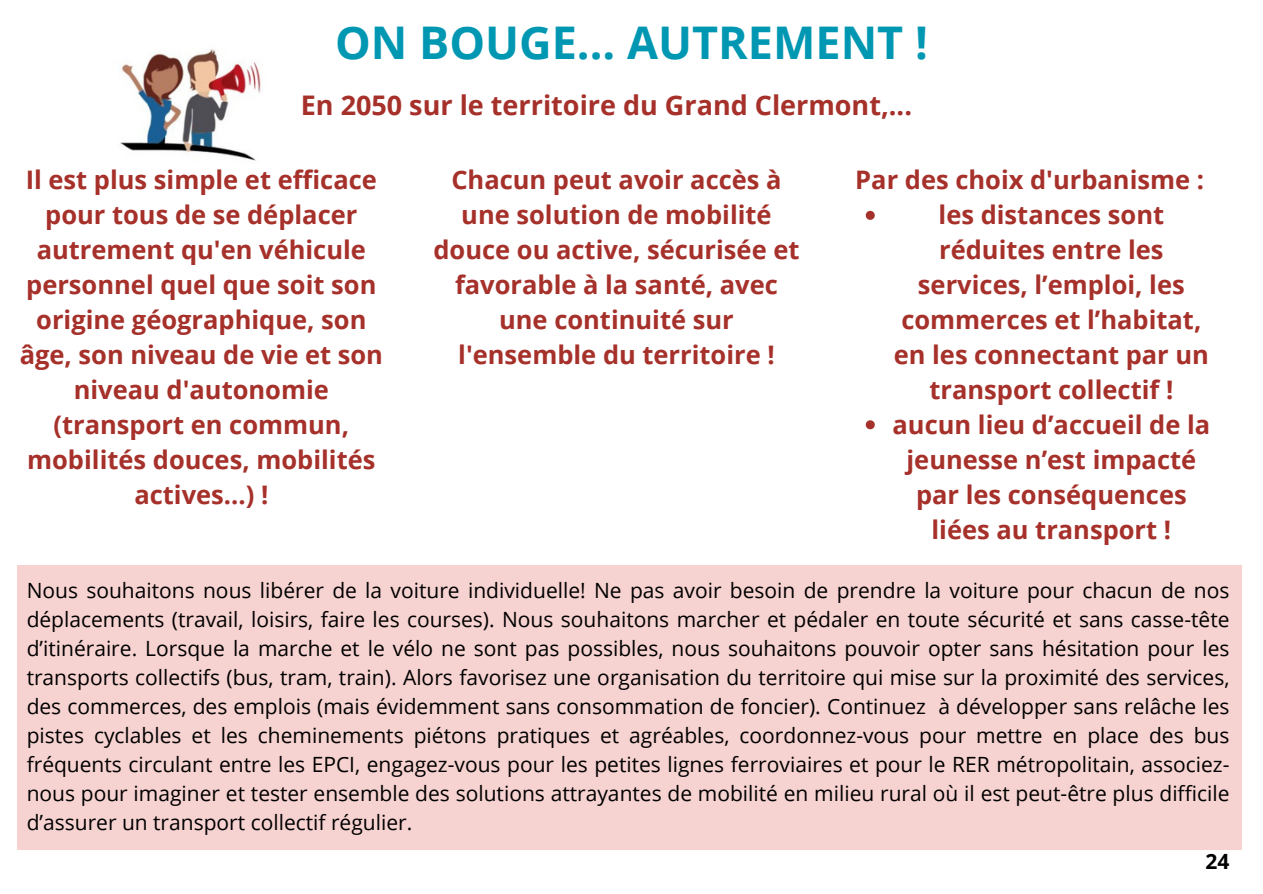
<style>
.page{position:relative;width:1263px;height:894px;background:#fff}
.page>*{position:absolute;margin:0;border:0;box-sizing:border-box;transform-origin:0 0}
.t1{font:700 45px "Open Sans";color:#0097b2}
.t2{font:700 27px "Open Sans";color:#a6302a}
.t3{font:700 25.5px/34.8px "Open Sans";color:#a6302a;text-align:center}
.t4{font:21px/29px "Open Sans";color:#000;text-align:justify}
.t5{font:700 21px "Open Sans";color:#000}
</style>
<div class="page">
<div style="left:17px;top:565px;width:1225px;height:284px;background:#f6d2d0"></div>
<svg style="left:866px;top:211px;width:9px;height:9px"></svg>
<svg style="left:866px;top:420px;width:9px;height:9px"></svg>
<img style="left:120px;top:49px;width:141px;height:112px">
<p class="t1" style="left:335px;top:11px;width:594px">ON BOUGE... AUTREMENT !</p>
<p class="t2" style="left:301px;top:86px;width:613px">En 2050 sur le territoire du Grand Clermont,...</p>
<p class="t3" style="left:20px;top:162px;width:365px">Il est plus simple et efficace pour tous de se déplacer autrement qu'en véhicule personnel quel que soit son origine géographique, son âge, son niveau de vie et son niveau d'autonomie (transport en commun, mobilités douces, mobilités actives...) !</p>
<p class="t3" style="left:433px;top:162px;width:367px">Chacun peut avoir accès à une solution de mobilité douce ou active, sécurisée et favorable à la santé, avec une continuité sur l'ensemble du territoire !</p>
<p class="t3" style="left:855px;top:162px;width:350px">Par des choix d'urbanisme :</p>
<p class="t3" style="left:894px;top:197px;width:317px">les distances sont réduites entre les services, l’emploi, les commerces et l’habitat, en les connectant par un transport collectif !</p>
<p class="t3" style="left:892px;top:406px;width:319px">aucun lieu d’accueil de la jeunesse n’est impacté par les conséquences liées au transport !</p>
<p class="t4" style="left:27px;top:575px;width:1204px">Nous souhaitons nous libérer de la voiture individuelle! Ne pas avoir besoin de prendre la voiture pour chacun de nos déplacements (travail, loisirs, faire les courses). Nous souhaitons marcher et pédaler en toute sécurité et sans casse-tête d’itinéraire. Lorsque la marche et le vélo ne sont pas possibles, nous souhaitons pouvoir opter sans hésitation pour les transports collectifs (bus, tram, train). Alors favorisez une organisation du territoire qui mise sur la proximité des services, des commerces, des emplois (mais évidemment sans consommation de foncier). Continuez à développer sans relâche les pistes cyclables et les cheminements piétons pratiques et agréables, coordonnez-vous pour mettre en place des bus fréquents circulant entre les EPCI, engagez-vous pour les petites lignes ferroviaires et pour le RER métropolitain, associez&shy;nous pour imaginer et tester ensemble des solutions attrayantes de mobilité en milieu rural où il est peut-être plus difficile d’assurer un transport collectif régulier.</p>
<p class="t5" style="left:1205px;top:846px;width:25px">24</p>
</div>
